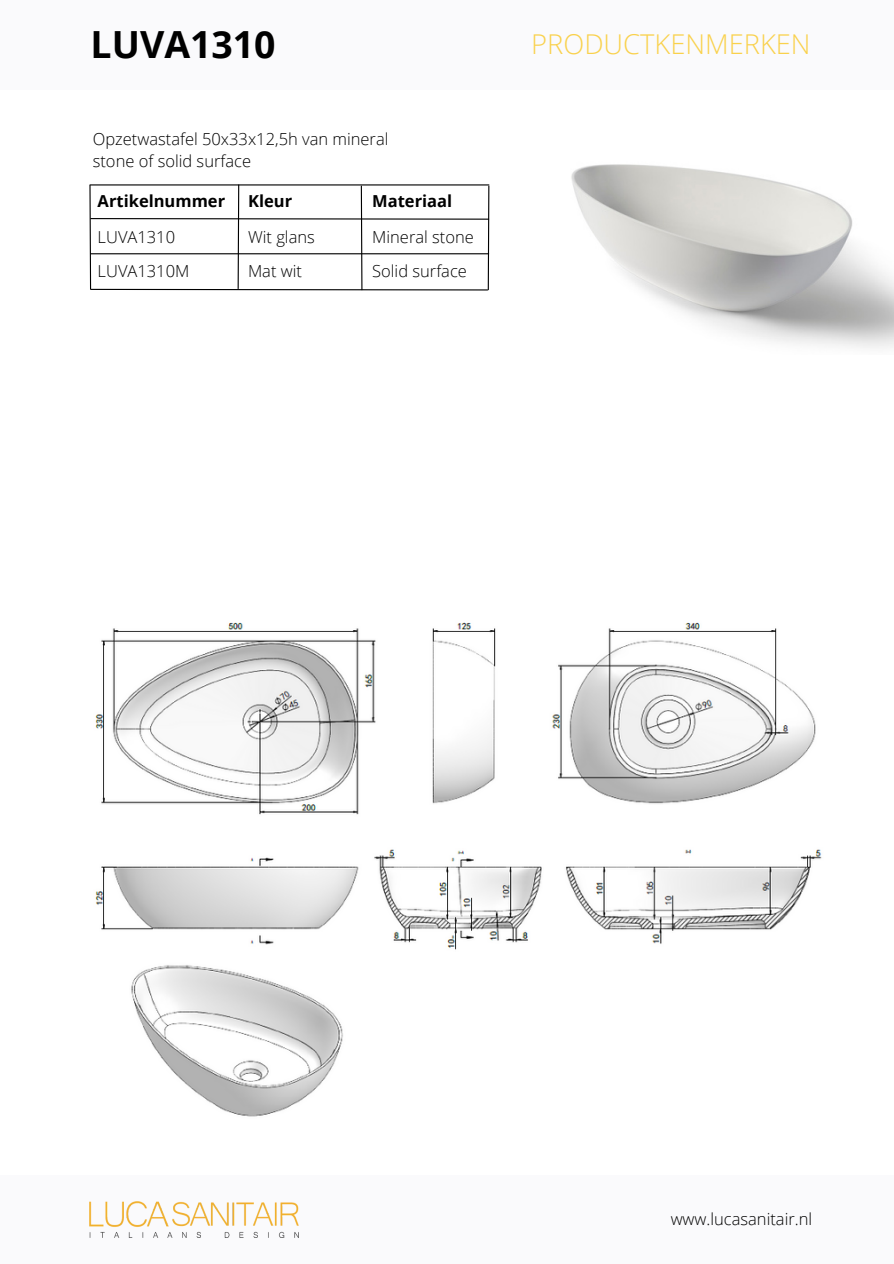
<style>
.page{position:relative;width:894px;height:1264px;background:#fff}
.page>*{position:absolute;margin:0;border:0;box-sizing:border-box;transform-origin:0 0}
.t1{font:700 37.35px "Open Sans";color:#000}
.t2{font:300 27.3px "Open Sans";color:#f9d14c}
.t3{font:300 16.5px/22.5px "Open Sans";color:#000}
.t4{font:700 16.5px "Open Sans";color:#000}
</style>
<div class="page">
<div style="left:0;top:1175px;width:893px;height:88px;background:#fafafc"></div>
<div style="left:0;top:0;width:893px;height:89px;background:#fafafc"></div>
<img style="left:571px;top:164px;width:322px;height:184px">
<img style="left:90px;top:1201px;width:208px;height:36px">
<svg style="left:89px;top:184px;width:401px;height:107px"></svg>
<img style="left:95px;top:622px;width:727px;height:495px">
<div style="left:489px;top:992px;width:346px;height:139px;background:#fff"></div>
<p class="t1" style="left:91px;top:18px;width:186px">LUVA1310</p>
<p class="t2" style="left:531px;top:25px;width:281px">PRODUCTKENMERKEN</p>
<p class="t3" style="left:93px;top:127px;width:297px">Opzetwastafel 50x33x12,5h van mineral stone of solid surface</p>
<p class="t4" style="left:98px;top:189px;width:129px">Artikelnummer</p>
<p class="t3" style="left:98px;top:225px;width:79px">LUVA1310</p>
<p class="t3" style="left:98px;top:259px;width:93px">LUVA1310M</p>
<p class="t4" style="left:248px;top:189px;width:46px">Kleur</p>
<p class="t3" style="left:248px;top:225px;width:68px">Wit glans</p>
<p class="t3" style="left:248px;top:259px;width:55px">Mat wit</p>
<p class="t4" style="left:372px;top:189px;width:81px">Materiaal</p>
<p class="t3" style="left:372px;top:226px;width:103px">Mineral stone</p>
<p class="t3" style="left:372px;top:259px;width:96px">Solid surface</p>
<p class="t3" style="left:670px;top:1207px;width:143px">www.lucasanitair.nl</p>
</div>
